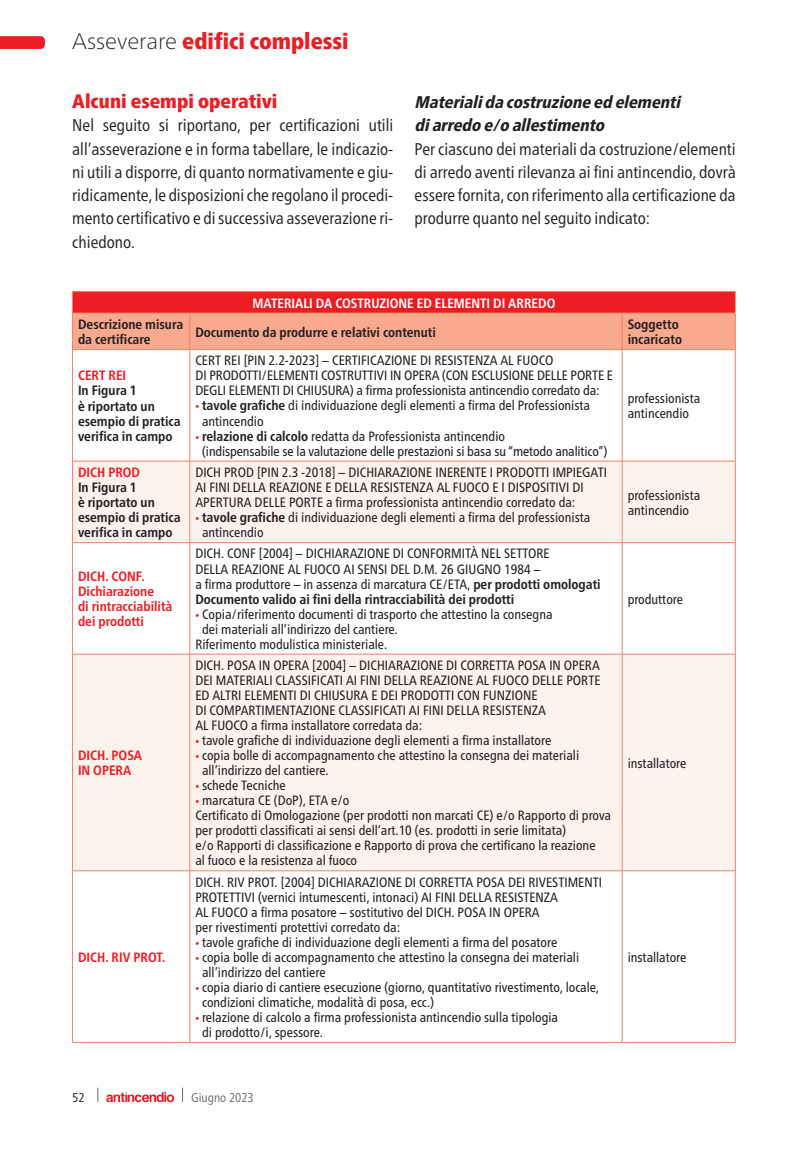
<style>
.page{position:relative;width:808px;height:1149px;background:#fff}
.page>*{position:absolute;margin:0;border:0;box-sizing:border-box;transform-origin:0 0}
.t1{font:900 condensed 22.5px "Frutiger Neue LT Pro";color:#ee1d23}
.t2{font:900 condensed 19.5px "Frutiger Neue LT Pro";color:#ee1d23}
.t3{font:condensed 16.95px/23.2px "Frutiger Neue LT Pro";color:#231f20;text-align:justify}
.t4{font:italic 800 condensed 16.95px/23.2px "Frutiger Neue LT Pro";color:#231f20}
.t5{font:condensed 13.5px/15px "Frutiger Neue LT Pro";color:#231f20}
.t6{font:700 condensed 13.5px/15px "Frutiger Neue LT Pro";color:#231f20}
.t7{font:700 condensed 13.5px/15px "Frutiger Neue LT Pro";color:#ee1d23}
.t8{font:700 condensed 13.5px "Frutiger Neue LT Pro";color:#fff}
.t9{font:condensed 12.75px "Frutiger Neue LT Pro";color:#6c6d70}
.t10{font:condensed 12.75px "Frutiger Neue LT Pro";color:#231f20}
.s1{font-weight:100;font-stretch:normal;color:#231f20}
.s2{font-family:"Myriad Pro";font-stretch:normal;color:#ee1d23}
.s3{font-weight:700}
</style>
<div class="page">
<svg style="left:0;top:36px;width:45px;height:13px"></svg>
<svg style="left:98px;top:1087px;width:1px;height:14px"></svg>
<svg style="left:182px;top:1087px;width:1px;height:14px"></svg>
<svg style="left:106px;top:1092px;width:68px;height:9px"></svg>
<svg style="left:73px;top:461px;width:662px;height:409px;fill:#fdf3ed"></svg>
<hr style="left:72px;top:291px;width:118px;height:1px;background:#f48465">
<hr style="left:190px;top:291px;width:432px;height:1px;background:#f48465">
<hr style="left:622px;top:291px;width:113px;height:1px;background:#f48465">
<svg style="left:72px;top:292px;width:664px;height:57px;background:#f47566"></svg>
<hr style="left:72px;top:349px;width:1px;height:111px;background:#f48465">
<hr style="left:190px;top:349px;width:1px;height:111px;background:#f48465">
<hr style="left:622px;top:349px;width:1px;height:111px;background:#f48465">
<hr style="left:735px;top:349px;width:1px;height:111px;background:#f48465">
<hr style="left:72px;top:460px;width:118px;height:1px;background:#f48465">
<hr style="left:72px;top:461px;width:1px;height:81px;background:#f48465">
<hr style="left:190px;top:460px;width:432px;height:1px;background:#f48465">
<hr style="left:190px;top:461px;width:1px;height:81px;background:#f48465">
<hr style="left:622px;top:460px;width:113px;height:1px;background:#f48465">
<hr style="left:622px;top:461px;width:1px;height:81px;background:#f48465">
<hr style="left:735px;top:461px;width:1px;height:81px;background:#f48465">
<hr style="left:72px;top:542px;width:118px;height:1px;background:#f48465">
<hr style="left:72px;top:542px;width:1px;height:111px;background:#f48465">
<hr style="left:190px;top:542px;width:432px;height:1px;background:#f48465">
<hr style="left:190px;top:542px;width:1px;height:111px;background:#f48465">
<hr style="left:622px;top:542px;width:113px;height:1px;background:#f48465">
<hr style="left:622px;top:542px;width:1px;height:111px;background:#f48465">
<hr style="left:735px;top:542px;width:1px;height:111px;background:#f48465">
<hr style="left:72px;top:653px;width:118px;height:1px;background:#f48465">
<hr style="left:72px;top:654px;width:1px;height:216px;background:#f48465">
<hr style="left:190px;top:653px;width:432px;height:1px;background:#f48465">
<hr style="left:190px;top:654px;width:1px;height:216px;background:#f48465">
<hr style="left:622px;top:653px;width:113px;height:1px;background:#f48465">
<hr style="left:622px;top:654px;width:1px;height:216px;background:#f48465">
<hr style="left:735px;top:654px;width:1px;height:216px;background:#f48465">
<hr style="left:72px;top:870px;width:118px;height:1px;background:#f48465">
<hr style="left:72px;top:870px;width:1px;height:171px;background:#f48465">
<hr style="left:190px;top:870px;width:432px;height:1px;background:#f48465">
<hr style="left:190px;top:870px;width:1px;height:171px;background:#f48465">
<hr style="left:622px;top:870px;width:113px;height:1px;background:#f48465">
<hr style="left:622px;top:870px;width:1px;height:171px;background:#f48465">
<hr style="left:735px;top:870px;width:1px;height:171px;background:#f48465">
<hr style="left:72px;top:1041px;width:118px;height:1px;background:#f48465">
<hr style="left:190px;top:1041px;width:432px;height:1px;background:#f48465">
<hr style="left:622px;top:1041px;width:113px;height:1px;background:#f48465">
<hr style="left:72px;top:313px;width:118px;height:1px;background:#f48465">
<hr style="left:72px;top:313px;width:1px;height:36px;background:#f48465">
<hr style="left:72px;top:349px;width:118px;height:1px;background:#f48465">
<hr style="left:190px;top:313px;width:432px;height:1px;background:#f48465">
<hr style="left:190px;top:313px;width:1px;height:36px;background:#f48465">
<hr style="left:190px;top:349px;width:432px;height:1px;background:#f48465">
<hr style="left:622px;top:313px;width:113px;height:1px;background:#f48465">
<hr style="left:622px;top:313px;width:1px;height:36px;background:#f48465">
<hr style="left:735px;top:313px;width:1px;height:36px;background:#f48465">
<hr style="left:622px;top:349px;width:113px;height:1px;background:#f48465">
<h1 class="t1" style="left:72px;top:28px;width:278px"><span class="s1">Asseverare</span> edifici complessi</h1>
<h2 class="t2" style="left:72px;top:90px;width:207px">Alcuni esempi operativi</h2>
<p class="t3" style="left:72px;top:114px;width:323px">Nel seguito si riportano, per certificazioni utili all’asseverazione e in forma tabellare, le indicazio&shy;ni utili a disporre, di quanto normativamente e giu&shy;ridicamente, le disposizioni che regolano il procedi&shy;mento certificativo e di successiva asseverazione ri&shy;chiedono.</p>
<p class="t4" style="left:415px;top:90px;width:271px">Materialida costruzione ed elementi diarredo e/o allestimento</p>
<p class="t3" style="left:415px;top:137px;width:323px">Per ciascuno dei materiali da costruzione/elementi di arredo aventi rilevanza ai fini antincendio, dovrà essere fornita, con riferimento alla certificazione da produrre quanto nel seguito indicato:</p>
<p class="t8" style="left:252px;top:295px;width:304px">MATERIALI DA COSTRUZIONE ED ELEMENTI DI ARREDO</p>
<p class="t6" style="left:78px;top:316px;width:107px">Descrizione misura da certificare</p>
<p class="t6" style="left:195px;top:324px;width:242px">Documento da produrre e relativi contenuti</p>
<p class="t6" style="left:628px;top:316px;width:56px">Soggetto incaricato</p>
<p class="t7" style="left:78px;top:368px;width:50px">CERT REI</p>
<p class="t6" style="left:78px;top:383px;width:104px">In Figura 1<br>è riportato un esempio di pratica verifica in campo</p>
<p class="t5" style="left:195px;top:353px;width:419px">CERT REI [PIN 2.2-2023] – CERTIFICAZIONE DI RESISTENZA AL FUOCO<br>DI PRODOTTI/ELEMENTI COSTRUTTIVI IN OPERA (CON ESCLUSIONE DELLE PORTE E<br>DEGLI ELEMENTI DI CHIUSURA) a firma professionista antincendio corredato da:</p>
<p class="t5" style="left:202px;top:398px;width:389px;text-indent:-7px"><span class="s2">•</span> <span class="s3">tavole grafiche</span> di individuazione degli elementi a firma del Professionista antincendio</p>
<p class="t5" style="left:202px;top:428px;width:407px;text-indent:-7px"><span class="s2">•</span> <span class="s3">relazione di calcolo</span> redatta da Professionista antincendio<br>(indispensabile se la valutazione delle prestazioni si basa su “metodo analitico”)</p>
<p class="t5" style="left:628px;top:390px;width:74px">professionista antincendio</p>
<p class="t7" style="left:78px;top:464px;width:64px">DICH PROD</p>
<p class="t6" style="left:78px;top:479px;width:104px">In Figura 1<br>è riportato un esempio di pratica verifica in campo</p>
<p class="t7" style="left:78px;top:568px;width:96px">DICH. CONF.<br>Dichiarazione<br>di rintracciabilità dei prodotti</p>
<p class="t7" style="left:78px;top:747px;width:66px">DICH. POSA<br>IN OPERA</p>
<p class="t7" style="left:78px;top:949px;width:89px">DICH. RIV PROT.</p>
<p class="t5" style="left:195px;top:464px;width:413px">DICH PROD [PIN 2.3 -2018] – DICHIARAZIONE INERENTE I PRODOTTI IMPIEGATI<br>AI FINI DELLA REAZIONE E DELLA RESISTENZA AL FUOCO E I DISPOSITIVI DI<br>APERTURA DELLE PORTE a firma professionista antincendio corredato da:</p>
<p class="t5" style="left:202px;top:509px;width:390px;text-indent:-7px"><span class="s2">•</span> <span class="s3">tavole grafiche</span> di individuazione degli elementi a firma del professionista antincendio</p>
<p class="t5" style="left:195px;top:546px;width:407px">DICH. CONF [2004] – DICHIARAZIONE DI CONFORMITÀ NEL SETTORE<br>DELLA REAZIONE AL FUOCO AI SENSI DEL D.M. 26 GIUGNO 1984 –<br>a firma produttore – in assenza di marcatura CE/ETA, <span class="s3">per prodotti omologati Documento valido ai fini della rintracciabilità dei prodotti</span></p>
<p class="t5" style="left:195px;top:606px;width:359px"><span class="s2">•</span> Copia/riferimento documenti di trasporto che attestino la consegna</p>
<p class="t5" style="left:202px;top:621px;width:197px">dei materiali all’indirizzo del cantiere.</p>
<p class="t5" style="left:195px;top:636px;width:193px">Riferimento modulistica ministeriale.</p>
<p class="t5" style="left:195px;top:657px;width:407px">DICH. POSA IN OPERA [2004] – DICHIARAZIONE DI CORRETTA POSA IN OPERA DEI MATERIALI CLASSIFICATI AI FINI DELLA REAZIONE AL FUOCO DELLE PORTE ED ALTRI ELEMENTI DI CHIUSURA E DEI PRODOTTI CON FUNZIONE<br>DI COMPARTIMENTAZIONE CLASSIFICATI AI FINI DELLA RESISTENZA<br>AL FUOCO a firma installatore corredata da:</p>
<p class="t5" style="left:195px;top:732px;width:357px"><span class="s2">•</span> tavole grafiche di individuazione degli elementi a firma installatore</p>
<p class="t5" style="left:202px;top:747px;width:379px;text-indent:-7px"><span class="s2">•</span> copia bolle di accompagnamento che attestino la consegna dei materiali all’indirizzo del cantiere.</p>
<p class="t5" style="left:195px;top:777px;width:92px"><span class="s2">•</span> schede Tecniche</p>
<p class="t5" style="left:195px;top:792px;width:417px"><span class="s2">•</span> marcatura CE (DoP), ETA e/o<br>Certificato di Omologazione (per prodotti non marcati CE) e/o Rapporto di prova per prodotti classificati ai sensi dell’art.10 (es. prodotti in serie limitata)<br>e/o Rapporti di classificazione e Rapporto di prova che certificano la reazione<br>al fuoco e la resistenza al fuoco</p>
<p class="t5" style="left:195px;top:874px;width:408px">DICH. RIV PROT. [2004] DICHIARAZIONE DI CORRETTA POSA DEI RIVESTIMENTI PROTETTIVI (vernici intumescenti, intonaci) AI FINI DELLA RESISTENZA<br>AL FUOCO a firma posatore – sostitutivo del DICH. POSA IN OPERA<br>per rivestimenti protettivi corredato da:</p>
<p class="t5" style="left:195px;top:934px;width:363px"><span class="s2">•</span> tavole grafiche di individuazione degli elementi a firma del posatore</p>
<p class="t5" style="left:202px;top:949px;width:379px;text-indent:-7px"><span class="s2">•</span> copia bolle di accompagnamento che attestino la consegna dei materiali all’indirizzo del cantiere</p>
<p class="t5" style="left:202px;top:979px;width:398px;text-indent:-7px"><span class="s2">•</span> copia diario di cantiere esecuzione (giorno, quantitativo rivestimento, locale, condizioni climatiche, modalità di posa, ecc.)</p>
<p class="t5" style="left:202px;top:1009px;width:357px;text-indent:-7px"><span class="s2">•</span> relazione di calcolo a firma professionista antincendio sulla tipologia di prodotto/i, spessore.</p>
<p class="t5" style="left:628px;top:487px;width:74px">professionista antincendio</p>
<p class="t5" style="left:628px;top:591px;width:57px">produttore</p>
<p class="t5" style="left:628px;top:755px;width:60px">installatore</p>
<p class="t5" style="left:628px;top:949px;width:60px">installatore</p>
<p class="t10" style="left:72px;top:1089px;width:14px">52</p>
<p class="t9" style="left:191px;top:1089px;width:64px">Giugno 2023</p>
</div>
